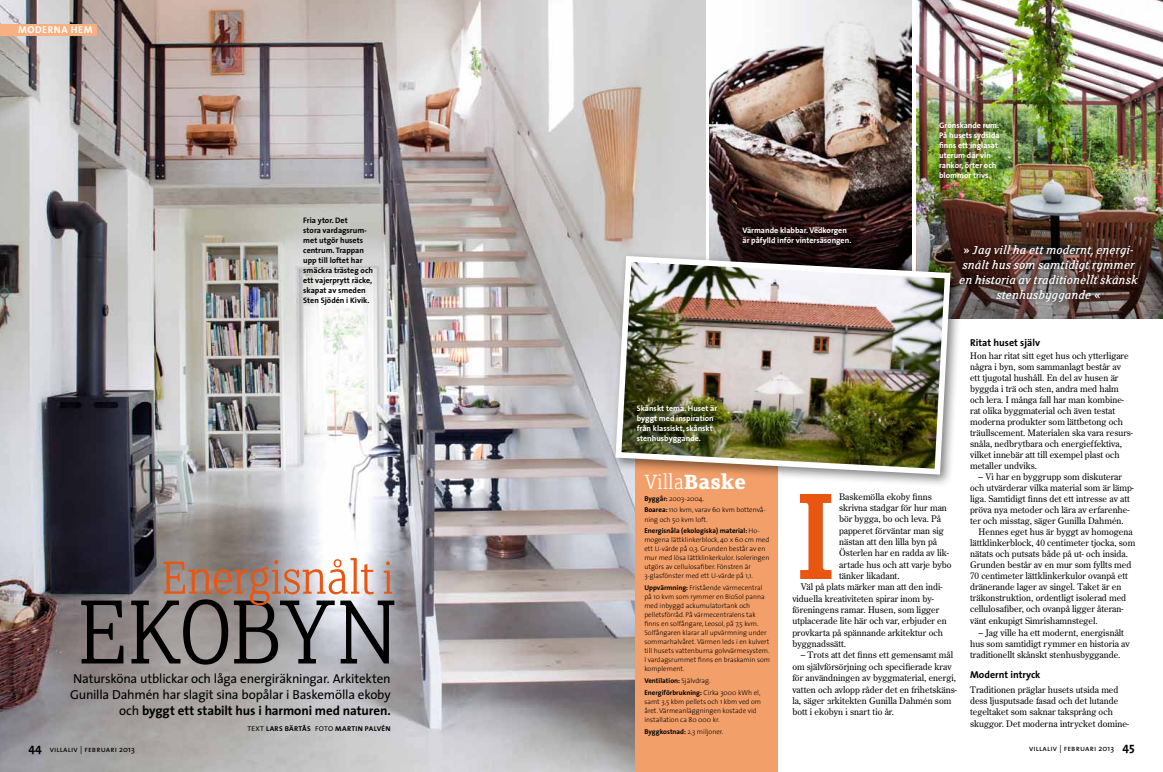
<style>
.page{position:relative;width:1163px;height:772px;background:#fff}
.page>*{position:absolute;margin:0;border:0;box-sizing:border-box;transform-origin:0 0}
.t1{font:137.8px "FS Clerkenwell";color:#e85612}
.t2{font:300 102px "FS Clerkenwell";letter-spacing:-.03em;color:#000}
.t3{font:300 52px "FS Clerkenwell";letter-spacing:-.02em;color:#e85612}
.t4{font:300 23px "FS Clerkenwell";color:#fff}
.t5{font:13px/16px "The Sans";letter-spacing:-.02em;color:#000;text-align:right}
.t6{font:italic 13px/15px "FS Clerkenwell";color:#fff;text-align:center}
.t7{font:700 10px "The Sans";color:#000}
.t8{font:700 10px "The Sans";letter-spacing:.08em;color:#fff}
.t9{font:9px/11px "Century Old Style Std";color:#000}
.t10{font:700 8px/10px "The Sans";color:#fff}
.t11{font:700 8px/10px "The Sans";color:#000}
.t12{font:8px "The Sans Caps";letter-spacing:.025em;color:#000}
.t13{font:300 7px/9px "The Sans";color:#000}
.t14{font:700 7px/11.8px "The Sans";color:#000}
.t15{font:700 7px "The Sans";letter-spacing:.04em;color:#000;scale:1.05 1}
.s1{font-size:50px}
.s2{font-weight:700}
.s3{font-weight:400}
.s4{font-weight:700;font-style:normal}
.s5{font-weight:300}
.s6{font-family:"The Sans";font-weight:700;font-size:12px}
.s7{font-family:"The Sans"}
</style>
<div class="page">
<img style="left:709px;top:0;width:202px;height:250px">
<img style="left:0;top:0;width:705px;height:771px">
<img style="left:916px;top:0;width:246px;height:318px">
<div style="left:635px;top:444px;width:142px;height:327px;background:#f39f69"></div>
<div style="left:610px;top:250px;width:353px;height:237px;background:#000;opacity:.5"></div>
<img style="left:612px;top:253px;width:341px;height:224px">
<div style="left:0;top:24px;width:96px;height:11px;background:#f6b082"></div>
<div style="left:954px;top:240px;width:188px;height:67px;background:#000;opacity:.75"></div>
<p class="t8" style="left:18px;top:22px;width:76px">moderna hem</p>
<p class="t8" style="left:23px;top:22px;width:72px">XXXXXXXXXX</p>
<p class="t11" style="left:303px;top:215px;width:71px">Fria ytor. Det<br>stora vardagsrum&shy;met utgör husets centrum. Trappan upp till loftet har smäckra trästeg och ett vajerprytt räcke, skapat av smeden<br>Sten Sjödén i Kivik.</p>
<h3 class="t3" style="left:161px;top:548px;width:234px">Energisnålt <span class="s1">i</span></h3>
<h2 class="t2" style="left:76px;top:574px;width:324px">EKOBYN</h2>
<h3 class="t5" style="left:70px;top:669px;width:322px">Natursköna utblickar och låga energiräkningar. Arkitekten<br>Gunilla Dahmén har slagit sina bopålar i Baskemölla ekoby och <span class="s2">byggt ett stabilt hus i harmoni med naturen.</span></h3>
<p class="t15" style="left:247px;top:722px;width:138px"><span class="s3">Text</span> lars bärtås <span class="s3">foto</span> martin palvén</p>
<p class="t10" style="left:742px;top:225px;width:110px">Värmande klabbar. Vedkorgen är påfylld inför vintersäsongen.</p>
<p class="t10" style="left:939px;top:120px;width:62px">Grönskande rum.<br>På husets sydsida finns ett inglasat uterum där vin&shy;rankor, örter och blommor trivs.</p>
<h3 class="t6" style="left:959px;top:242px;width:180px"><span class="s4">»</span> Jag vill ha ett modernt, energi&shy;snålt hus som samtidigt rymmer en historia av traditionellt skånsk stenhusbyggande <span class="s4">«</span></h3>
<p class="t10" style="left:636px;top:402px;width:82px">Skånskt tema. Huset är byggt med inspiration från klassiskt, skånskt stenhusbyggande.</p>
<h3 class="t4" style="left:644px;top:468px;width:103px">Villa<span class="s2">Baske</span></h3>
<p class="t13" style="left:644px;top:492px;width:123px;line-height:11.8px"><span class="s2">Byggår:</span> 2003-2004.<br><span class="s2">Boarea:</span> 110 kvm, varav 60 kvm bottenvå-</p>
<p class="t14" style="left:644px;top:512px;width:117px"><span class="s5">ning och 50 kvm loft.<br></span>Energisnåla (ekologiska) material: <span class="s5">Ho-</span></p>
<p class="t13" style="left:644px;top:535px;width:126px">mogena lättklinkerblock, 40 x 60 cm med ett U-värde på 0,3. Grunden består av en mur med lösa lättklinkerkulor. Isoleringen utgörs av cellulosafiber. Fönstren är 3-glasfönster med ett U-värde på 1,1.</p>
<p class="t13" style="left:644px;top:582px;width:127px"><span class="s2">Uppvärmning:</span> Fristående värmecentral på 10 kvm som rymmer en BioSol panna med inbyggd ackumulatortank och pelletsförråd. På värmecentralens tak finns en solfångare, Leosol, på 7,5 kvm.<br>Solfångaren klarar all upvärmning under sommarhalvåret. Värmen leds i en kulvert till husets vattenburna golvvärmesystem.<br>I vardagsrummet finns en braskamin som komplement.</p>
<p class="t14" style="left:644px;top:674px;width:118px">Ventilation: <span class="s5">Självdrag.<br></span>Energiförbrukning: <span class="s5">Cirka 3000 kWh el,</span></p>
<p class="t13" style="left:644px;top:696px;width:118px">samt 3,5 kbm pellets och 1 kbm ved om året. Värmeanläggningen kostade vid installation ca 80 000 kr.</p>
<p class="t14" style="left:644px;top:725px;width:80px">Byggkostnad: <span class="s5">2,3 miljoner.</span></p>
<h1 class="t1" style="left:792px;top:455px;width:48px">I</h1>
<p class="t9" style="left:839px;top:490px;width:94px">Baskemölla ekoby finns</p>
<p class="t9" style="left:839px;top:501px;width:109px">skrivna stadgar för hur man</p>
<p class="t9" style="left:839px;top:513px;width:103px">bör bygga, bo och leva. På</p>
<p class="t9" style="left:839px;top:524px;width:106px">papperet förväntar man sig</p>
<p class="t9" style="left:839px;top:535px;width:100px">nästan att den lilla byn på</p>
<p class="t9" style="left:839px;top:547px;width:111px">Österlen har en radda av lik-</p>
<p class="t9" style="left:839px;top:558px;width:114px">artade hus och att varje bybo</p>
<p class="t9" style="left:839px;top:569px;width:62px">tänker likadant.</p>
<p class="t9" style="left:800px;top:581px;width:143px">Väl på plats märker man att den indi-</p>
<p class="t9" style="left:792px;top:592px;width:143px">viduella kreativiteten spirar inom by-</p>
<p class="t9" style="left:792px;top:603px;width:148px">föreningens ramar. Husen, som ligger</p>
<p class="t9" style="left:792px;top:615px;width:156px">utplacerade lite här och var, erbjuder en</p>
<p class="t9" style="left:792px;top:626px;width:152px">provkarta på spännande arkitektur och</p>
<p class="t9" style="left:792px;top:637px;width:55px">byggnadssätt.</p>
<p class="t9" style="left:792px;top:649px;width:166px;line-height:11.3px;text-indent:9px">– Trots att det finns ett gemensamt mål om självförsörjning och specifierade krav för användningen av byggmaterial, energi, vatten och avlopp råder det en frihetskäns&shy;la, säger arkitekten Gunilla Dahmén som bott i ekobyn i snart tio år.</p>
<p class="t7" style="left:969px;top:334px;width:71px">Ritat huset själv</p>
<p class="t9" style="left:969px;top:350px;width:164px">Hon har ritat sitt eget hus och ytterligare några i byn, som sammanlagt består av ett tjugotal hushåll. En del av husen är byggda i trä och sten, andra med halm och lera. I många fall har man kombine&shy;rat olika byggmaterial och även testat moderna produkter som lättbetong och träullscement. Materialen ska vara resurs&shy;snåla, nedbrytbara och energieffektiva, vilket innebär att till exempel plast och metaller undviks.</p>
<p class="t9" style="left:969px;top:471px;width:165px;text-indent:9px">– Vi har en byggrupp som diskuterar och utvärderar vilka material som är lämp&shy;liga. Samtidigt finns det ett intresse av att pröva nya metoder och lära av erfarenhe&shy;ter och misstag, säger Gunilla Dahmén.</p>
<p class="t9" style="left:969px;top:526px;width:167px;text-indent:9px">Hennes eget hus är byggt av homogena lättklinkerblock, 40 centimeter tjocka, som nätats och putsats både på ut- och insida.<br>Grunden består av en mur som fyllts med 70 centimeter lättklinkerkulor ovanpå ett dränerande lager av singel. Taket är en träkonstruktion, ordentligt isolerad med cellulosafiber, och ovanpå ligger återan&shy;vänt enkupigt Simrishamnstegel.</p>
<p class="t9" style="left:969px;top:626px;width:161px;line-height:11.3px;text-indent:9px">– Jag ville ha ett modernt, energisnålt hus som samtidigt rymmer en historia av traditionellt skånskt stenhusbyggande.</p>
<p class="t7" style="left:969px;top:666px;width:72px">Modernt intryck</p>
<p class="t9" style="left:969px;top:683px;width:160px;line-height:11.3px">Traditionen präglar husets utsida med dess ljusputsade fasad och det lutande tegeltaket som saknar taksprång och skuggor. Det moderna intrycket domine-</p>
<p class="t12" style="left:28px;top:742px;width:108px"><span class="s6">44</span> villaliv | februari <span class="s7">2013</span></p>
<p class="t12" style="left:1028px;top:741px;width:107px">villaliv | februari <span class="s7">2013</span> <span class="s6">45</span></p>
</div>
